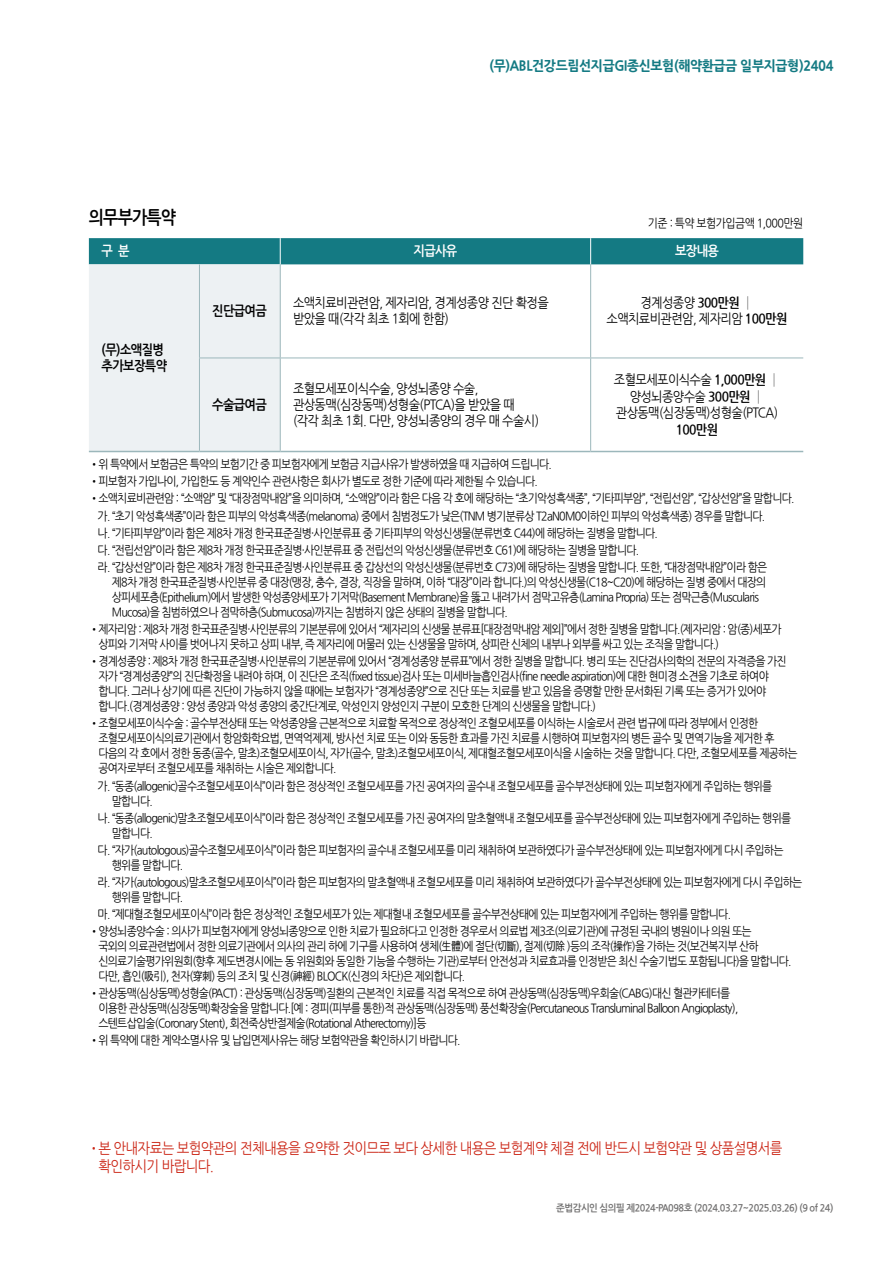
<style>
.page{position:relative;width:893px;height:1263px;background:#fff}
.page>*{position:absolute;margin:0;border:0;box-sizing:border-box;transform-origin:0 0}
.t1{font:18px "Nanum Gothic OTF Bold";letter-spacing:-.05em;color:#000;scale:.9 1}
.t2{font:15px/18px "Nanum Gothic OTF";letter-spacing:-.05em;color:#cb2414;scale:.9 1}
.t3{font:13.5px/16.2px "Nanum Gothic";letter-spacing:-.05em;color:#000;scale:.9 1}
.t4{font:700 13.5px "Nanum Gothic OTF Extra";letter-spacing:-.025em;color:#147a83;scale:.95 1}
.t5{font:13.5px/16.5px "Nanum Gothic OTF Bold";letter-spacing:-.05em;color:#000;scale:.9 1}
.t6{font:13.5px "Nanum Gothic OTF Bold";letter-spacing:-.05em;color:#fff;scale:.9 1}
.t7{font:700 13.5px "Nanum Gothic";letter-spacing:-.05em;color:#000;scale:.9 1}
.t8{font:12px/15px "Nanum Gothic OTF";letter-spacing:-.07em;color:#000;scale:.9 1}
.t9{font:12px "Nanum Gothic OTF";letter-spacing:-.05em;color:#000;scale:.9 1}
.t10{font:9.75px "Nanum Gothic OTF Bold";letter-spacing:-.05em;color:#727171;scale:.95 1}
.s1{font-weight:700}
.s2{font-size:12px}
</style>
<div class="page">
<svg style="left:89px;top:238px;width:714px;height:213px"></svg>
<hr style="left:89px;top:451px;width:110px;height:1px;background:#9cb7bb">
<hr style="left:199px;top:264px;width:1px;height:94px;background:#9cb7bb">
<hr style="left:280px;top:264px;width:1px;height:94px;background:#9cb7bb">
<hr style="left:590px;top:264px;width:1px;height:94px;background:#9cb7bb">
<hr style="left:199px;top:358px;width:81px;height:1px;background:#9cb7bb">
<hr style="left:199px;top:358px;width:1px;height:93px;background:#9cb7bb">
<hr style="left:280px;top:358px;width:311px;height:1px;background:#9cb7bb">
<hr style="left:280px;top:358px;width:1px;height:93px;background:#9cb7bb">
<hr style="left:591px;top:358px;width:212px;height:1px;background:#9cb7bb">
<hr style="left:590px;top:358px;width:1px;height:93px;background:#9cb7bb">
<hr style="left:199px;top:451px;width:81px;height:1px;background:#9cb7bb">
<hr style="left:280px;top:451px;width:311px;height:1px;background:#9cb7bb">
<hr style="left:591px;top:451px;width:212px;height:1px;background:#9cb7bb">
<p class="t4" style="left:489px;top:58px;width:364px">(무)ABL건강드림선지급GI종신보험(해약환급금 일부지급형)2404</p>
<h1 class="t1" style="left:89px;top:208px;width:99px">의무부가특약</h1>
<p class="t9" style="left:648px;top:216px;width:174px">기준 : 특약 보험가입금액 1,000만원</p>
<p class="t6" style="left:102px;top:244px;width:32px">구 분</p>
<p class="t6" style="left:413px;top:244px;width:50px">지급사유</p>
<p class="t6" style="left:675px;top:244px;width:50px">보장내용</p>
<p class="t5" style="left:102px;top:342px;width:74px">(무)소액질병 추가보장특약</p>
<p class="t5" style="left:212px;top:303px;width:62px">진단급여금</p>
<p class="t3" style="left:293px;top:295px;width:286px">소액치료비관련암, 제자리암, 경계성종양 진단 확정을 받았을 때(각각 최초 1회에 한함)</p>
<p class="t3" style="left:606px;top:295px;width:203px;text-align:center">경계성종양 <span class="s1">300만원</span> │ 소액치료비관련암, 제자리암 <span class="s1">100만원</span></p>
<p class="t5" style="left:212px;top:397px;width:62px">수술급여금</p>
<p class="t3" style="left:293px;top:380px;width:275px">조혈모세포이식수술, 양성뇌종양 수술, 관상동맥(심장동맥)성형술(PTCA)을 받았을 때 (각각 최초 1회. 다만, 양성뇌종양의 경우 매 수술시)</p>
<p class="t3" style="left:614px;top:372px;width:186px;text-align:center">조혈모세포이식수술 <span class="s1">1,000만원</span> │ 양성뇌종양수술 <span class="s1">300만원</span> │ 관상동맥(심장동맥)성형술(PTCA)</p>
<p class="t7" style="left:676px;top:423px;width:49px">100만원</p>
<p class="t8" style="left:89px;top:457px;width:516px">•위 특약에서 보험금은 특약의 보험기간 중 피보험자에게 보험금 지급사유가 발생하였을 때 지급하여 드립니다.</p>
<p class="t8" style="left:89px;top:474px;width:500px">•피보험자 가입나이, 가입한도 등 계약인수 관련사항은 회사가 별도로 정한 기준에 따라 제한될 수 있습니다.</p>
<p class="t8" style="left:98px;top:490px;width:776px;line-height:17.1px;text-indent:-8px">•소액치료비관련암 : “소액암” 및 “대장점막내암”을 의미하며, “소액암”이라 함은 다음 각 호에 해당하는 “초기악성흑색종”, “기타피부암”, “전립선암”, “갑상선암”을 말합니다. 가. “초기 악성흑색종”이라 함은 피부의 악성흑색종(melanoma) 중에서 침범정도가 낮은(TNM 병기분류상 T2aN0M0이하인 피부의 악성흑색종) 경우를 말합니다.<br>나. “기타피부암”이라 함은 제8차 개정 한국표준질병·사인분류표 중 기타피부의 악성신생물(분류번호 C44)에 해당하는 질병을 말합니다.<br>다. “전립선암”이라 함은 제8차 개정 한국표준질병·사인분류표 중 전립선의 악성신생물(분류번호 C61)에 해당하는 질병을 말합니다.<br>라. “갑상선암”이라 함은 제8차 개정 한국표준질병·사인분류표 중 갑상선의 악성신생물(분류번호 C73)에 해당하는 질병을 말합니다. 또한, “대장점막내암”이라 함은</p>
<p class="t8" style="left:112px;top:574px;width:729px">제8차 개정 한국표준질병·사인분류 중 대장(맹장, 충수, 결장, 직장을 말하며, 이하 “대장”이라 합니다.)의 악성신생물(C18~C20)에 해당하는 질병 중에서 대장의 상피세포층(Epithelium)에서 발생한 악성종양세포가 기저막(Basement Membrane)을 뚫고 내려가서 점막고유층(Lamina Propria) 또는 점막근층(Muscularis<br>Mucosa)을 침범하였으나 점막하층(Submucosa)까지는 침범하지 않은 상태의 질병을 말합니다.</p>
<p class="t8" style="left:99px;top:621px;width:761px;text-indent:-9px">•제자리암 : 제8차 개정 한국표준질병·사인분류의 기본분류에 있어서 “제자리의 신생물 분류표[대장점막내암 제외]”에서 정한 질병을 말합니다.(제자리암 : 암(종)세포가 상피와 기저막 사이를 벗어나지 못하고 상피 내부, 즉 제자리에 머물러 있는 신생물을 말하며, 상피란 신체의 내부나 외부를 싸고 있는 조직을 말합니다.)</p>
<p class="t8" style="left:99px;top:654px;width:766px;text-indent:-9px">•경계성종양 : 제8차 개정 한국표준질병·사인분류의 기본분류에 있어서 “경계성종양 분류표”에서 정한 질병을 말합니다. 병리 또는 진단검사의학의 전문의 자격증을 가진 자가 “경계성종양”의 진단확정을 내려야 하며, 이 진단은 조직(fixed tissue)검사 또는 미세바늘흡인검사(fine needle aspiration)에 대한 현미경 소견을 기초로 하여야 합니다. 그러나 상기에 따른 진단이 가능하지 않을 때에는 보험자가 “경계성종양”으로 진단 또는 치료를 받고 있음을 증명할 만한 문서화된 기록 또는 증거가 있어야 합니다.(경계성종양 : 양성 종양과 악성 종양의 중간단계로, 악성인지 양성인지 구분이 모호한 단계의 신생물을 말합니다.)</p>
<p class="t8" style="left:99px;top:716px;width:778px;text-indent:-9px">•조혈모세포이식수술 : 골수부전상태 또는 악성종양을 근본적으로 치료할 목적으로 정상적인 조혈모세포를 이식하는 시술로서 관련 법규에 따라 정부에서 인정한 조혈모세포이식의료기관에서 항암화학요법, 면역억제제, 방사선 치료 또는 이와 동등한 효과를 가진 치료를 시행하여 피보험자의 병든 골수 및 면역기능을 제거한 후 다음의 각 호에서 정한 동종(골수, 말초)조혈모세포이식, 자가(골수, 말초)조혈모세포이식, 제대혈조혈모세포이식을 시술하는 것을 말합니다. 다만, 조혈모세포를 제공하는 공여자로부터 조혈모세포를 채취하는 시술은 제외합니다.</p>
<p class="t8" style="left:112px;top:778px;width:735px;text-indent:-14px">가. “동종(allogenic)골수조혈모세포이식”이라 함은 정상적인 조혈모세포를 가진 공여자의 골수내 조혈모세포를 골수부전상태에 있는 피보험자에게 주입하는 행위를 말합니다.</p>
<p class="t8" style="left:112px;top:810px;width:756px;text-indent:-14px">나. “동종(allogenic)말초조혈모세포이식”이라 함은 정상적인 조혈모세포를 가진 공여자의 말초혈액내 조혈모세포를 골수부전상태에 있는 피보험자에게 주입하는 행위를 말합니다.</p>
<p class="t8" style="left:112px;top:842px;width:748px;text-indent:-14px">다. “자가(autologous)골수조혈모세포이식”이라 함은 피보험자의 골수내 조혈모세포를 미리 채취하여 보관하였다가 골수부전상태에 있는 피보험자에게 다시 주입하는 행위를 말합니다.</p>
<p class="t8" style="left:112px;top:874px;width:769px;text-indent:-14px">라. “자가(autologous)말초조혈모세포이식”이라 함은 피보험자의 말초혈액내 조혈모세포를 미리 채취하여 보관하였다가 골수부전상태에 있는 피보험자에게 다시 주입하는 행위를 말합니다.</p>
<p class="t8" style="left:98px;top:906px;width:705px">마. “제대혈조혈모세포이식”이라 함은 정상적인 조혈모세포가 있는 제대혈내 조혈모세포를 골수부전상태에 있는 피보험자에게 주입하는 행위를 말합니다.</p>
<p class="t8" style="left:99px;top:923px;width:771px;text-indent:-9px">•양성뇌종양수술 : 의사가 피보험자에게 양성뇌종양으로 인한 치료가 필요하다고 인정한 경우로서 의료법 제3조(의료기관)에 규정된 국내의 병원이나 의원 또는<br>국외의 의료관련법에서 정한 의료기관에서 의사의 관리 하에 기구를 사용하여 생체(生體)에 절단(切斷), 절제(切除 )등의 조작(操作)을 가하는 것(보건복지부 산하 신의료기술평가위원회(향후 제도변경시에는 동 위원회와 동일한 기능을 수행하는 기관)로부터 안전성과 치료효과를 인정받은 최신 수술기법도 포함됩니다)을 말합니다. 다만, 흡인(吸引), 천자(穿刺) 등의 조치 및 신경(神經) BLOCK(신경의 차단)은 제외합니다.</p>
<p class="t8" style="left:99px;top:986px;width:712px;text-indent:-9px">•관상동맥(심상동맥)성형술(PACT) : 관상동맥(심장동맥)질환의 근본적인 치료를 직접 목적으로 하여 관상동맥(심장동맥)우회술(CABG)대신 혈관카테터를 이용한 관상동맥(심장동맥)확장술을 말합니다.[예 : 경피(피부를 통한)적 관상동맥(심장동맥) 풍선확장술(Percutaneous Transluminal Balloon Angioplasty), 스텐트삽입술(Coronary Stent), 회전죽상반절제술(Rotational Atherectomy)]등</p>
<p class="t8" style="left:89px;top:1033px;width:414px">•위 특약에 대한 계약소멸사유 및 납입면제사유는 해당 보험약관을 확인하시기 바랍니다.</p>
<p class="t2" style="left:98px;top:1138px;width:762px;text-indent:-10px"><span class="s2">•</span>본 안내자료는 보험약관의 전체내용을 요약한 것이므로 보다 상세한 내용은 보험계약 체결 전에 반드시 보험약관 및 상품설명서를 확인하시기 바랍니다.</p>
<p class="t10" style="left:556px;top:1203px;width:293px">준법감시인 심의필 제2024-PA098호 (2024.03.27~2025.03.26) (9 of 24)</p>
</div>
